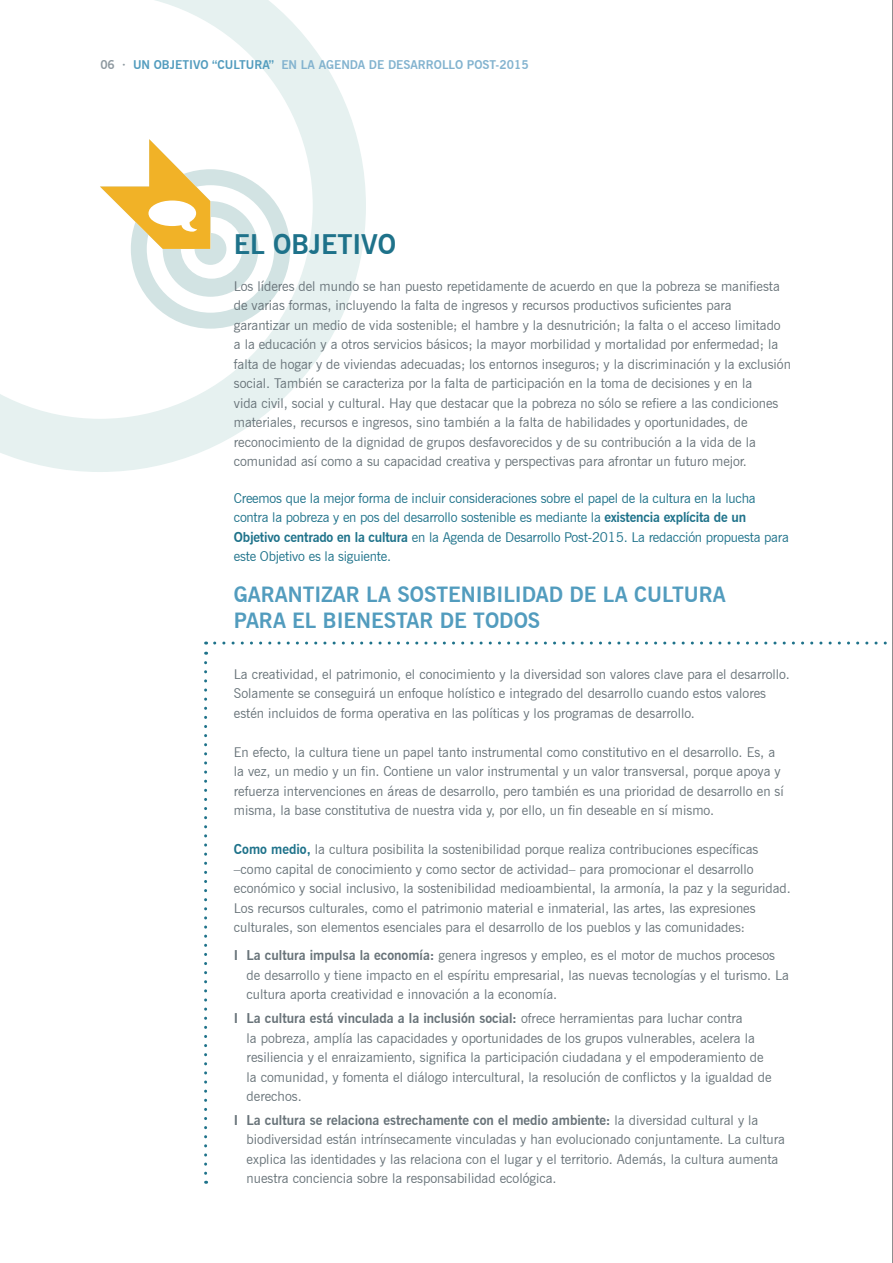
<style>
.page{position:relative;width:893px;height:1263px;background:#fff}
.page>*{position:absolute;margin:0;border:0;box-sizing:border-box;transform-origin:0 0}
.t1{font:700 27px "News Gothic BT";color:#1e728a}
.t2{font:700 21px/25.5px "News Gothic BT";color:#529cbe}
.t3{font:13.5px/19.5px "News Gothic BT";color:#687379}
.t4{font:13.5px/19.5px "News Gothic BT";letter-spacing:-.015em;color:#1e728a}
.t5{font:700 12px "News Gothic BT";color:#83b3cf}
.s1{color:#8e99a0}
.s2{color:#529cbe}
.s3{font-weight:700}
.s4{font-weight:700;color:#1e728a}
</style>
<div class="page">
<svg style="left:0;top:0;width:366px;height:472px"></svg>
<svg style="left:43px;top:50px;width:70px;height:70px"></svg>
<hr style="left:892px;top:0;width:1px;height:1263px;background:#231f20">
<svg style="left:215px;top:641px;width:678px;height:3px"></svg>
<svg style="left:204px;top:652px;width:3px;height:521px"></svg>
<svg style="left:100px;top:139px;width:190px;height:190px"></svg>
<p class="t5" style="left:100px;top:57px;width:430px"><span class="s1">06 ·</span> <span class="s2">UN OBJETIVO “CULTURA”</span> EN LA AGENDA DE DESARROLLO POST-2015</p>
<h1 class="t1" style="left:234px;top:228px;width:164px">EL OBJETIVO</h1>
<p class="t3" style="left:234px;top:276px;width:559px">Los líderes del mundo se han puesto repetidamente de acuerdo en que la pobreza se manifiesta de varias formas, incluyendo la falta de ingresos y recursos productivos suficientes para garantizar un medio de vida sostenible; el hambre y la desnutrición; la falta o el acceso limitado<br>a la educación y a otros servicios básicos; la mayor morbilidad y mortalidad por enfermedad; la falta de hogar y de viviendas adecuadas; los entornos inseguros; y la discriminación y la exclusión social. También se caracteriza por la falta de participación en la toma de decisiones y en la<br>vida civil, social y cultural. Hay que destacar que la pobreza no sólo se refiere a las condiciones materiales, recursos e ingresos, sino también a la falta de habilidades y oportunidades, de reconocimiento de la dignidad de grupos desfavorecidos y de su contribución a la vida de la comunidad así como a su capacidad creativa y perspectivas para afrontar un futuro mejor.</p>
<p class="t4" style="left:234px;top:488px;width:556px">Creemos que la mejor forma de incluir consideraciones sobre el papel de la cultura en la lucha contra la pobreza y en pos del desarrollo sostenible es mediante la <span class="s3">existencia explícita de un Objetivo centrado en la cultura</span> en la Agenda de Desarrollo Post-2015. La redacción propuesta para este Objetivo es la siguiente.</p>
<h2 class="t2" style="left:234px;top:582px;width:493px">GARANTIZAR LA SOSTENIBILIDAD DE LA CULTURA<br>PARA EL BIENESTAR DE TODOS</h2>
<p class="t3" style="left:234px;top:664px;width:557px">La creatividad, el patrimonio, el conocimiento y la diversidad son valores clave para el desarrollo.<br>Solamente se conseguirá un enfoque holístico e integrado del desarrollo cuando estos valores estén incluidos de forma operativa en las políticas y los programas de desarrollo.</p>
<p class="t3" style="left:234px;top:742px;width:551px">En efecto, la cultura tiene un papel tanto instrumental como constitutivo en el desarrollo. Es, a la vez, un medio y un fin. Contiene un valor instrumental y un valor transversal, porque apoya y refuerza intervenciones en áreas de desarrollo, pero también es una prioridad de desarrollo en sí misma, la base constitutiva de nuestra vida y, por ello, un fin deseable en sí mismo.</p>
<p class="t3" style="left:234px;top:840px;width:558px"><span class="s4">Como medio,</span> la cultura posibilita la sostenibilidad porque realiza contribuciones específicas –como capital de conocimiento y como sector de actividad– para promocionar el desarrollo económico y social inclusivo, la sostenibilidad medioambiental, la armonía, la paz y la seguridad.<br>Los recursos culturales, como el patrimonio material e inmaterial, las artes, las expresiones culturales, son elementos esenciales para el desarrollo de los pueblos y las comunidades:</p>
<p class="t3" style="left:247px;top:946px;width:544px;text-indent:-13px"><span class="s3">I La cultura impulsa la economía:</span> genera ingresos y empleo, es el motor de muchos procesos de desarrollo y tiene impacto en el espíritu empresarial, las nuevas tecnologías y el turismo. La cultura aporta creatividad e innovación a la economía.</p>
<p class="t3" style="left:247px;top:1008px;width:526px;text-indent:-13px"><span class="s3">I La cultura está vinculada a la inclusión social:</span> ofrece herramientas para luchar contra<br>la pobreza, amplía las capacidades y oportunidades de los grupos vulnerables, acelera la resiliencia y el enraizamiento, significa la participación ciudadana y el empoderamiento de la comunidad, y fomenta el diálogo intercultural, la resolución de conflictos y la igualdad de derechos.</p>
<p class="t3" style="left:247px;top:1110px;width:540px;text-indent:-13px"><span class="s3">I La cultura se relaciona estrechamente con el medio ambiente:</span> la diversidad cultural y la biodiversidad están intrínsecamente vinculadas y han evolucionado conjuntamente. La cultura explica las identidades y las relaciona con el lugar y el territorio. Además, la cultura aumenta nuestra conciencia sobre la responsabilidad ecológica.</p>
</div>
